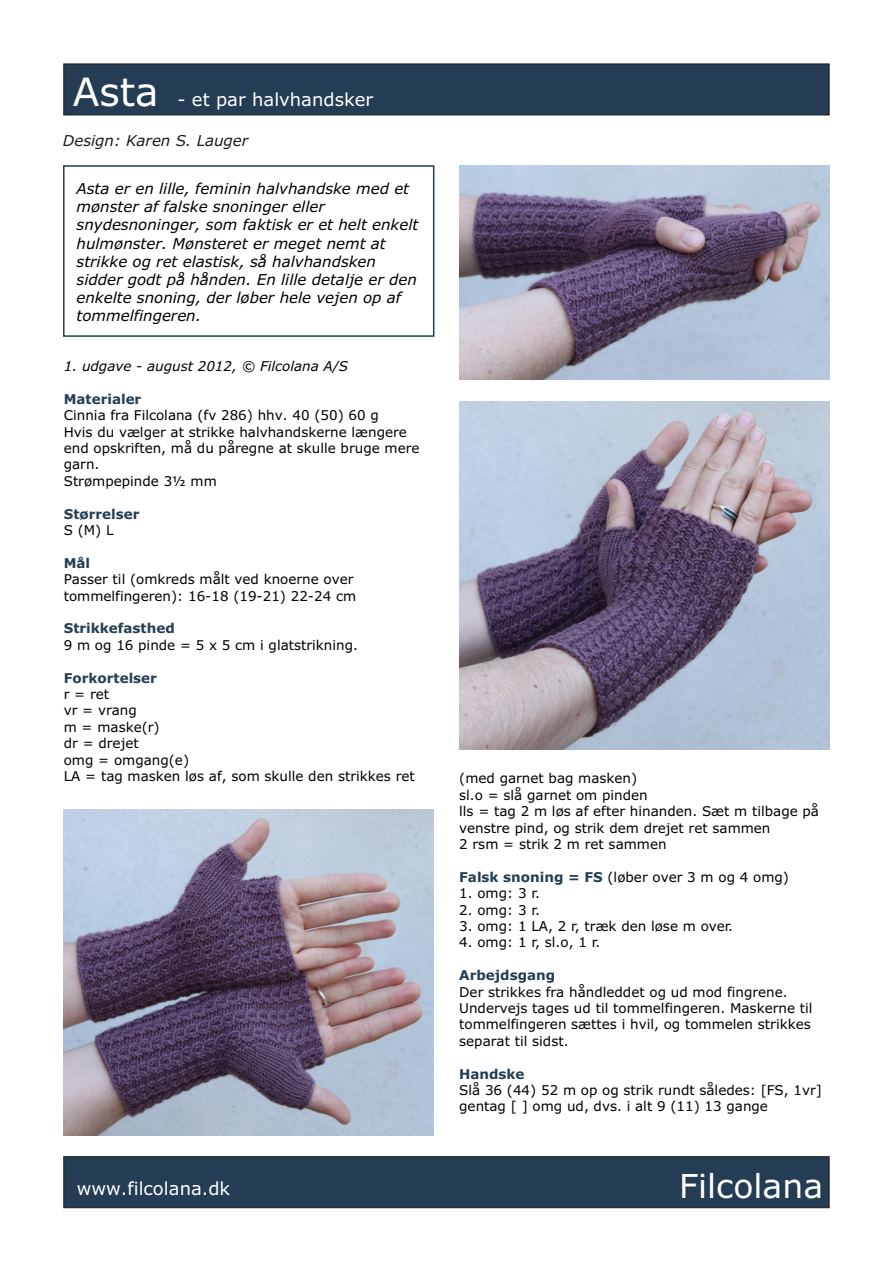
<style>
.page{position:relative;width:894px;height:1263px;background:#fff}
.page>*{position:absolute;margin:0;border:0;box-sizing:border-box;transform-origin:0 0}
.t1{font:33px "Verdana";color:#fff}
.t2{font:18px "Verdana";color:#fff}
.t3{font:italic 15px/18.3px "Verdana";color:#000}
.t4{font:italic 15px "Verdana";color:#1f1a17}
.t5{font:13.5px/16.4px "Verdana";color:#000}
.t6{font:700 13.5px "Verdana";color:#243d54}
.t7{font:italic 13.5px "Verdana";color:#000}
.s1{font-size:39px}
.s2{font-weight:700;color:#243d54}
</style>
<div class="page">
<div style="left:63px;top:165px;width:371px;height:172px;background:#fff;border:2px solid #243d54"></div>
<div style="left:64px;top:64px;width:765px;height:51px;background:#243d54;border:1px solid #1f1a17"></div>
<div style="left:64px;top:1157px;width:765px;height:51px;background:#243d54;border:1px solid #1f1a17"></div>
<img style="left:459px;top:166px;width:370px;height:213px">
<img style="left:459px;top:402px;width:370px;height:347px">
<img style="left:64px;top:809px;width:370px;height:326px">
<h2 class="t2" style="left:73px;top:93px;width:302px"><span class="s1">Asta</span> - et par halvhandsker</h2>
<p class="t4" style="left:63px;top:135px;width:187px">Design: Karen S. Lauger</p>
<p class="t3" style="left:77px;top:180px;width:343px">Asta er en lille, feminin halvhandske med et mønster af falske snoninger eller snydesnoninger, som faktisk er et helt enkelt hulmønster. Mønsteret er meget nemt at strikke og ret elastisk, så halvhandsken sidder godt på hånden. En lille detalje er den enkelte snoning, der løber hele vejen op af tommelfingeren.</p>
<p class="t7" style="left:64px;top:361px;width:286px">1. udgave - august 2012, © Filcolana A/S</p>
<p class="t5" style="left:64px;top:408px;width:357px">Cinnia fra Filcolana (fv 286) hhv. 40 (50) 60 g<br>Hvis du vælger at strikke halvhandskerne længere end opskriften, må du påregne at skulle bruge mere garn.<br>Strømpepinde 3½ mm</p>
<p class="t5" style="left:64px;top:523px;width:51px">S (M) L</p>
<p class="t5" style="left:64px;top:572px;width:294px">Passer til (omkreds målt ved knoerne over tommelfingeren): 16-18 (19-21) 22-24 cm</p>
<p class="t5" style="left:64px;top:638px;width:296px">9 m og 16 pinde = 5 x 5 cm i glatstrikning.</p>
<p class="t5" style="left:64px;top:687px;width:353px">r = ret<br>vr = vrang<br>m = maske(r)<br>dr = drejet<br>omg = omgang(e)<br>LA = tag masken løs af, som skulle den strikkes ret</p>
<p class="t6" style="left:64px;top:393px;width:79px">Materialer</p>
<p class="t6" style="left:64px;top:508px;width:77px">Størrelser</p>
<p class="t6" style="left:64px;top:557px;width:28px">Mål</p>
<p class="t6" style="left:64px;top:623px;width:113px">Strikkefasthed</p>
<p class="t6" style="left:64px;top:672px;width:95px">Forkortelser</p>
<p class="t5" style="left:459px;top:771px;width:361px">(med garnet bag masken)<br>sl.o = slå garnet om pinden<br>lls = tag 2 m løs af efter hinanden. Sæt m tilbage på venstre pind, og strik dem drejet ret sammen<br>2 rsm = strik 2 m ret sammen</p>
<p class="t5" style="left:459px;top:870px;width:331px"><span class="s2">Falsk snoning = FS</span> (løber over 3 m og 4 omg)</p>
<p class="t5" style="left:459px;top:886px;width:82px">1. omg: 3 r.</p>
<p class="t5" style="left:459px;top:903px;width:82px">2. omg: 3 r.</p>
<p class="t5" style="left:459px;top:919px;width:275px">3. omg: 1 LA, 2 r, træk den løse m over.</p>
<p class="t5" style="left:459px;top:935px;width:143px">4. omg: 1 r, sl.o, 1 r.</p>
<p class="t5" style="left:459px;top:985px;width:355px">Der strikkes fra håndleddet og ud mod fingrene.<br>Undervejs tages ud til tommelfingeren. Maskerne til tommelfingeren sættes i hvil, og tommelen strikkes separat til sidst.</p>
<p class="t5" style="left:459px;top:1083px;width:364px">Slå 36 (44) 52 m op og strik rundt således: [FS, 1vr] gentag [ ] omg ud, dvs. i alt 9 (11) 13 gange</p>
<p class="t6" style="left:459px;top:970px;width:97px">Arbejdsgang</p>
<p class="t6" style="left:459px;top:1068px;width:67px">Handske</p>
<h2 class="t2" style="left:77px;top:1181px;width:155px">www.filcolana.dk</h2>
<h1 class="t1" style="left:679px;top:1173px;width:145px">Filcolana</h1>
</div>
